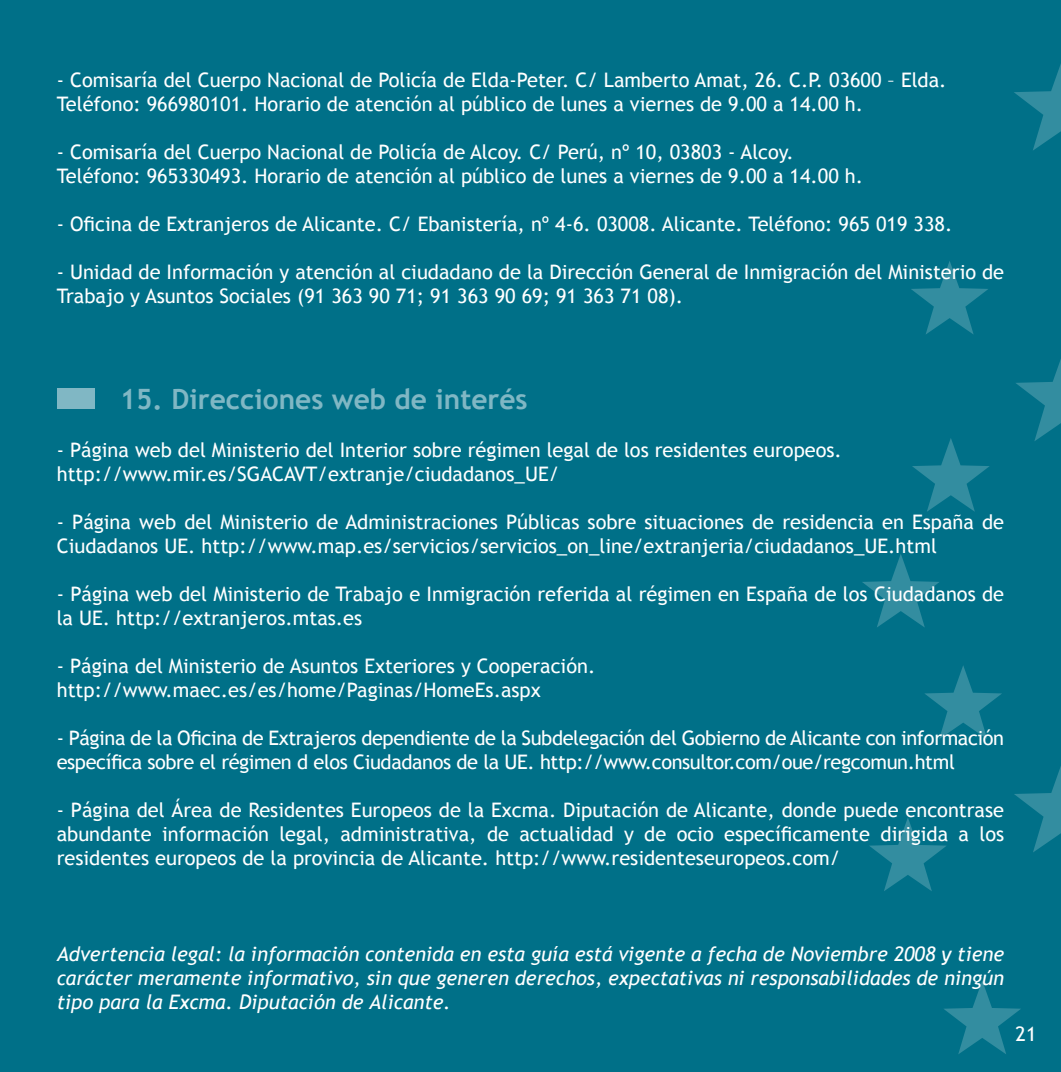
<style>
.page{position:relative;width:1061px;height:1072px;background:#fff}
.page>*{position:absolute;margin:0;border:0;box-sizing:border-box;transform-origin:0 0}
.t1{font:700 28px "Trebuchet MS";color:#80b7c4}
.t2{font:20px/24px "Trebuchet MS";color:#fff}
.t3{font:italic 20px/24px "Trebuchet MS";color:#fff;text-align:justify}
.t4{font:20px/24px "Trebuchet MS";letter-spacing:-.02em;color:#fff}
</style>
<div class="page">
<div style="left:0;top:0;width:1060px;height:1071px;background:#007088"></div>
<svg style="left:1014px;top:66px;width:46px;height:84px"></svg>
<svg style="left:1016px;top:362px;width:44px;height:79px"></svg>
<svg style="left:1014px;top:769px;width:46px;height:83px"></svg>
<svg style="left:944px;top:981px;width:76px;height:73px"></svg>
<svg style="left:925px;top:665px;width:76px;height:74px"></svg>
<svg style="left:869px;top:818px;width:77px;height:73px"></svg>
<svg style="left:862px;top:554px;width:77px;height:73px"></svg>
<svg style="left:912px;top:438px;width:77px;height:74px"></svg>
<svg style="left:911px;top:261px;width:77px;height:73px"></svg>
<div style="left:57px;top:388px;width:37px;height:20px;background:#80b7c4"></div>
<p class="t2" style="left:57px;top:68px;width:891px">- Comisaría del Cuerpo Nacional de Policía de Elda-Peter. C/ Lamberto Amat, 26. C.P. 03600 – Elda.<br>Teléfono: 966980101. Horario de atención al público de lunes a viernes de 9.00 a 14.00 h.</p>
<p class="t2" style="left:57px;top:140px;width:807px">- Comisaría del Cuerpo Nacional de Policía de Alcoy. C/ Perú, nº 10, 03803 - Alcoy.<br>Teléfono: 965330493. Horario de atención al público de lunes a viernes de 9.00 a 14.00 h.</p>
<p class="t2" style="left:57px;top:212px;width:896px">- Oficina de Extranjeros de Alicante. C/ Ebanistería, nº 4-6. 03008. Alicante. Teléfono: 965 019 338.</p>
<p class="t2" style="left:57px;top:260px;width:948px">- Unidad de Información y atención al ciudadano de la Dirección General de Inmigración del Ministerio de<br>Trabajo y Asuntos Sociales (91 363 90 71; 91 363 90 69; 91 363 71 08).</p>
<h1 class="t1" style="left:120px;top:381px;width:409px">15. Direcciones web de interés</h1>
<p class="t2" style="left:57px;top:438px;width:786px">- Página web del Ministerio del Interior sobre régimen legal de los residentes europeos. http://www.mir.es/SGACAVT/extranje/ciudadanos_UE/</p>
<p class="t2" style="left:57px;top:510px;width:948px">- Página web del Ministerio de Administraciones Públicas sobre situaciones de residencia en España de<br>Ciudadanos UE. http://www.map.es/servicios/servicios_on_line/extranjeria/ciudadanos_UE.html</p>
<p class="t2" style="left:57px;top:582px;width:948px">- Página web del Ministerio de Trabajo e Inmigración referida al régimen en España de los Ciudadanos de la UE. http://extranjeros.mtas.es</p>
<p class="t2" style="left:57px;top:654px;width:540px">- Página del Ministerio de Asuntos Exteriores y Cooperación. http://www.maec.es/es/home/Paginas/HomeEs.aspx</p>
<p class="t4" style="left:57px;top:726px;width:948px">- Página de la Oficina de Extrajeros dependiente de la Subdelegación del Gobierno de Alicante con información específica sobre el régimen d elos Ciudadanos de la UE. http://www.consultor.com/oue/regcomun.html</p>
<p class="t2" style="left:57px;top:798px;width:948px;text-align:justify">- Página del Área de Residentes Europeos de la Excma. Diputación de Alicante, donde puede encontrase abundante información legal, administrativa, de actualidad y de ocio específicamente dirigida a los residentes europeos de la provincia de Alicante. http://www.residenteseuropeos.com/</p>
<p class="t3" style="left:57px;top:941px;width:948px">Advertencia legal: la información contenida en esta guía está vigente a fecha de Noviembre 2008 y tiene carácter meramente informativo, sin que generen derechos, expectativas ni responsabilidades de ningún tipo para la Excma. Diputación de Alicante.</p>
<p class="t2" style="left:1015px;top:1022px;width:22px">21</p>
</div>
